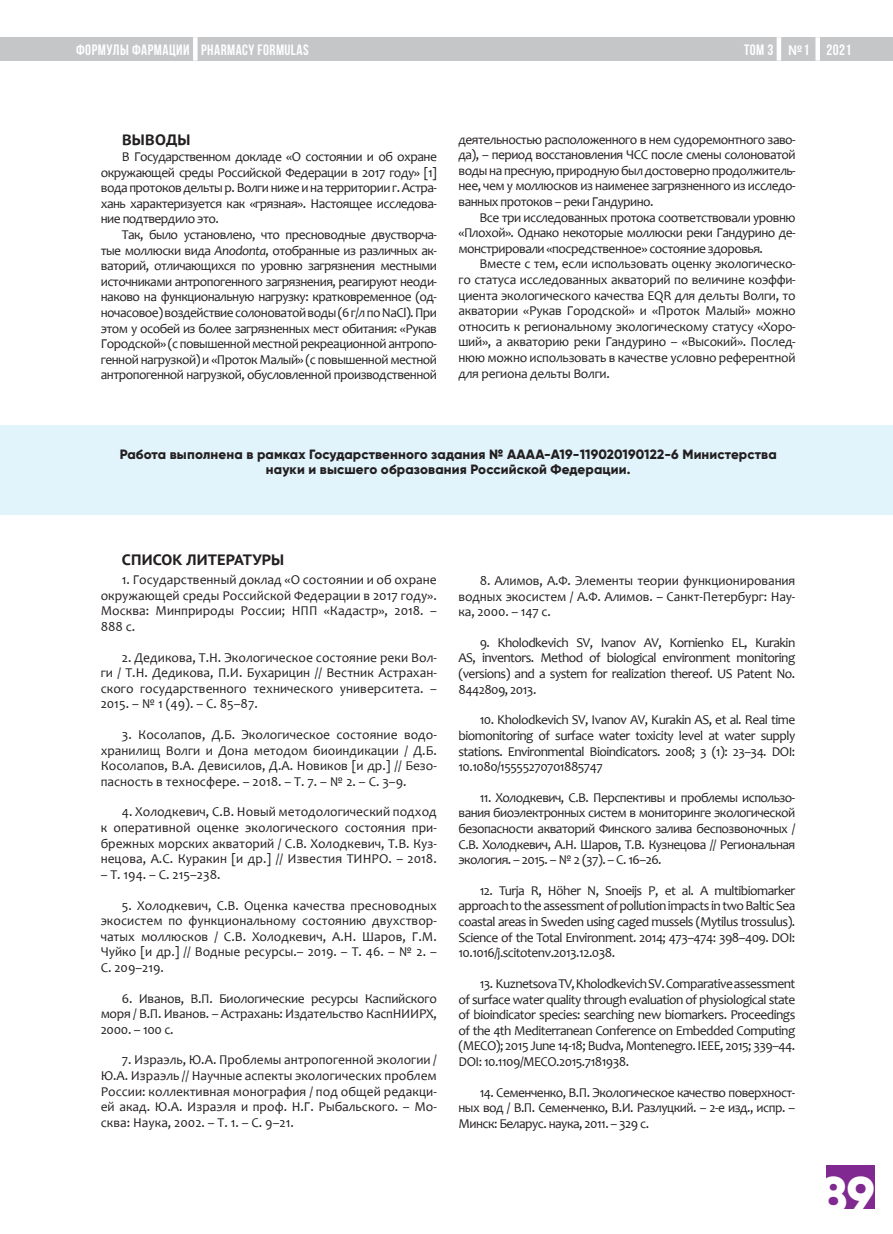
<style>
.page{position:relative;width:893px;height:1234px;background:#fff}
.page>*{position:absolute;margin:0;border:0;box-sizing:border-box;transform-origin:0 0}
.t1{font:800 49.95px "Gilroy";color:#fff}
.t2{font:700 15px "Bebas Neue";letter-spacing:.03em;color:#fff}
.подзаголовок{font:700 15px "PT Sans Caption";letter-spacing:.01em;color:#231f20}
.Текст{font:13.5px/15.6px "Candara";letter-spacing:-.01em;color:#231f20;text-align:justify}
.текст_порядковый_спи{font:13.5px/15.6px "Candara";letter-spacing:-.04em;color:#231f20;text-align:justify}
.t3{font:800 13.5px/15px "Gilroy";letter-spacing:.01em;color:#231f20;text-align:center}
.s1{font-family:"Candara"}
.s2{font-style:italic}
</style>
<div class="page">
<div style="left:0;top:37px;width:893px;height:24px;background:#c5c6c8"></div>
<div style="left:193px;top:37px;width:5px;height:24px;background:#fff"></div>
<hr style="left:777px;top:37px;width:4px;height:24px;background:#fff">
<div style="left:815px;top:37px;width:5px;height:24px;background:#fff"></div>
<div style="left:826px;top:1164px;width:49px;height:44px;background:#802990"></div>
<div style="left:0;top:425px;width:893px;height:90px;background:#e1f4fc"></div>
<p class="t2" style="left:76px;top:41px;width:234px">ФОРМУЛЫ ФАРМАЦИИ PHARMACY FORMULAS</p>
<p class="t2" style="left:744px;top:41px;width:109px">ТОМ 3 <span class="s1">№</span>1 2021</p>
<p class="подзаголовок" style="left:122px;top:130px;width:70px">ВЫВОДЫ</p>
<p class="текст_порядковый_спи" style="left:101px;top:148px;width:338px;text-indent:21px">В Государственном докладе «О состоянии и об охране окружающей среды Российской Федерации в 2017 году» [1] вода протоков дельты р. Волги ниже и на территории г. Астра&shy;хань характеризуется как «грязная». Настоящее исследова&shy;ние подтвердило это.</p>
<p class="текст_порядковый_спи" style="left:101px;top:226px;width:338px;text-indent:21px">Так, было установлено, что пресноводные двустворча&shy;тые моллюски вида <span class="s2">Anodonta</span>, отобранные из различных ак&shy;ваторий, отличающихся по уровню загрязнения местными источниками антропогенного загрязнения, реагируют неоди&shy;наково на функциональную нагрузку: кратковременное (од&shy;ночасовое) воздействие солоноватой воды (6 г/л по NaCl). При этом у особей из более загрязненных мест обитания: «Рукав Городской» (с повышенной местной рекреационной антропо&shy;генной нагрузкой) и «Проток Малый» (с повышенной местной антропогенной нагрузкой, обусловленной производственной</p>
<p class="текст_порядковый_спи" style="left:458px;top:131px;width:339px">деятельностью расположенного в нем судоремонтного заво&shy;да), – период восстановления ЧСС после смены солоноватой воды на пресную, природную был достоверно продолжитель&shy;нее, чем у моллюсков из наименее загрязненного из исследо&shy;ванных протоков – реки Гандурино.</p>
<p class="текст_порядковый_спи" style="left:458px;top:209px;width:339px;text-indent:21px">Все три исследованных протока соответствовали уровню «Плохой». Однако некоторые моллюски реки Гандурино де&shy;монстрировали «посредственное» состояние здоровья.</p>
<p class="текст_порядковый_спи" style="left:458px;top:256px;width:339px;text-indent:21px">Вместе с тем, если использовать оценку экологическо&shy;го статуса исследованных акваторий по величине коэффи&shy;циента экологического качества EQR для дельты Волги, то акватории «Рукав Городской» и «Проток Малый» можно относить к региональному экологическому статусу «Хоро&shy;ший», а акваторию реки Гандурино – «Высокий». Послед&shy;нюю можно использовать в качестве условно референтной для региона дельты Волги.</p>
<p class="t3" style="left:120px;top:447px;width:658px">Работа выполнена в рамках Государственного задания № АААА-А19-119020190122-6 Министерства науки и высшего образования Российской Федерации.</p>
<p class="подзаголовок" style="left:122px;top:550px;width:164px">СПИСОК ЛИТЕРАТУРЫ</p>
<p class="Текст" style="left:101px;top:571px;width:338px;text-indent:21px">1. Государственный доклад «О состоянии и об охране окружающей среды Российской Федерации в 2017 году».<br>Москва: Минприроды России; НПП «Кадастр», 2018. – 888 с.</p>
<p class="Текст" style="left:101px;top:649px;width:338px;text-indent:21px">2. Дедикова, Т.Н. Экологическое состояние реки Вол&shy;ги / Т.Н. Дедикова, П.И. Бухарицин // Вестник Астрахан&shy;ского государственного технического университета. – 2015. – № 1 (49). – С. 85–87.</p>
<p class="Текст" style="left:101px;top:726px;width:338px;text-indent:21px">3. Косолапов, Д.Б. Экологическое состояние водо&shy;хранилищ Волги и Дона методом биоиндикации / Д.Б.<br>Косолапов, В.А. Девисилов, Д.А. Новиков [и др.] // Безо&shy;пасность в техносфере. – 2018. – Т. 7. – № 2. – С. 3–9.</p>
<p class="Текст" style="left:101px;top:804px;width:338px;text-indent:21px">4. Холодкевич, С.В. Новый методологический подход к оперативной оценке экологического состояния при&shy;брежных морских акваторий / С.В. Холодкевич, Т.В. Куз&shy;нецова, А.С. Куракин [и др.] // Известия ТИНРО. – 2018.</p>
<p class="Текст" style="left:101px;top:866px;width:121px">– Т. 194. – С. 215–238.</p>
<p class="Текст" style="left:101px;top:897px;width:338px;text-indent:21px">5. Холодкевич, С.В. Оценка качества пресноводных экосистем по функциональному состоянию двухствор&shy;чатых моллюсков / С.В. Холодкевич, А.Н. Шаров, Г.М.<br>Чуйко [и др.] // Водные ресурсы.– 2019. – Т. 46. – № 2. – C. 209–219.</p>
<p class="Текст" style="left:101px;top:990px;width:338px;text-indent:21px">6. Иванов, В.П. Биологические ресурсы Каспийского моря / В.П. Иванов. – Астрахань: Издательство КаспНИИРХ, 2000. – 100 с.</p>
<p class="Текст" style="left:101px;top:1051px;width:338px;text-indent:21px">7. Израэль, Ю.А. Проблемы антропогенной экологии / Ю.А. Израэль // Научные аспекты экологических проблем России: коллективная монография / под общей редакци&shy;ей акад. Ю.А. Израэля и проф. Н.Г. Рыбальского. – Мо&shy;сква: Наука, 2002. – Т. 1. – С. 9–21.</p>
<p class="Текст" style="left:458px;top:572px;width:338px;text-indent:21px">8. Алимов, А.Ф. Элементы теории функционирования водных экосистем / А.Ф. Алимов. – Санкт-Петербург: Нау&shy;ка, 2000. – 147 с.</p>
<p class="Текст" style="left:458px;top:634px;width:338px;text-indent:21px">9. Kholodkevich SV, Ivanov AV, Kornienko EL, Kurakin AS, inventors. Method of biological environment monitoring (versions) and a system for realization thereof. US Patent No.<br>8442809, 2013.</p>
<p class="Текст" style="left:458px;top:711px;width:338px;text-indent:21px">10. Kholodkevich SV, Ivanov AV, Kurakin AS, et al. Real time biomonitoring of surface water toxicity level at water supply stations. Environmental Bioindicators. 2008; 3 (1): 23–34. DOI:<br>10.1080/15555270701885747</p>
<p class="Текст" style="left:458px;top:789px;width:338px;text-indent:21px">11. Холодкевич, С.В. Перспективы и проблемы использо&shy;вания биоэлектронных систем в мониторинге экологической безопасности акваторий Финского залива беспозвоночных / С.В. Холодкевич, А.Н. Шаров, Т.В. Кузнецова // Региональная экология. – 2015. – № 2 (37). – С. 16–26.</p>
<p class="Текст" style="left:458px;top:882px;width:338px;text-indent:21px">12. Turja R, Höher N, Snoeijs P, et al. A multibiomarker approach to the assessment of pollution impacts in two Baltic Sea coastal areas in Sweden using caged mussels (Mytilus trossulus).<br>Science of the Total Environment. 2014; 473–474: 398–409. DOI:<br>10.1016/j.scitotenv.2013.12.038.</p>
<p class="Текст" style="left:458px;top:975px;width:338px;text-indent:21px">13. Kuznetsova TV, Kholodkevich SV. Comparative assessment of surface water quality through evaluation of physiological state of bioindicator species: searching new biomarkers. Proceedings of the 4th Mediterranean Conference on Embedded Computing (MECO); 2015 June 14-18; Budva, Montenegro. IEEE, 2015; 339–44.<br>DOI: 10.1109/MECO.2015.7181938.</p>
<p class="Текст" style="left:458px;top:1083px;width:338px;text-indent:21px">14. Семенченко, В.П. Экологическое качество поверхност&shy;ных вод / В.П. Семенченко, В.И. Разлуцкий. – 2-е изд., испр. – Минск: Беларус. наука, 2011. – 329 с.</p>
<h1 class="t1" style="left:819px;top:1162px;width:57px">89</h1>
</div>
